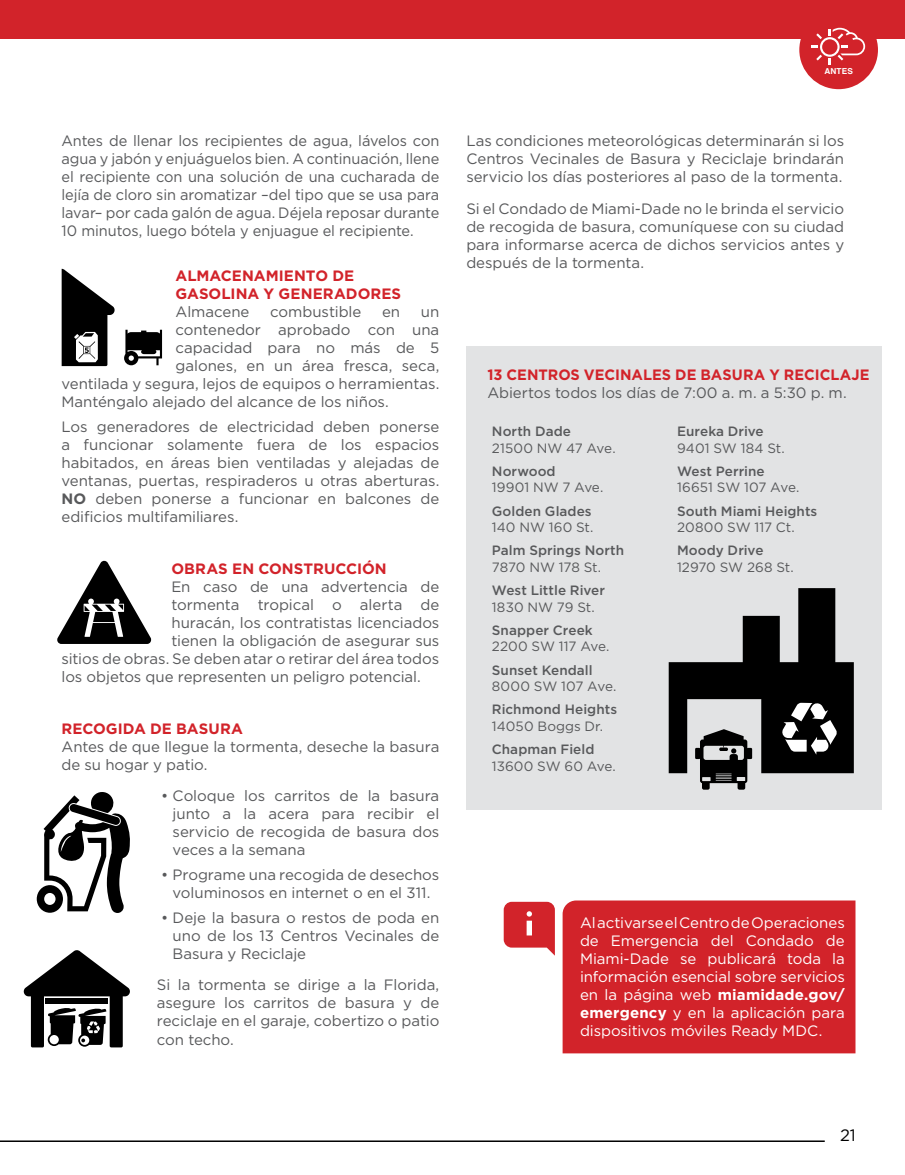
<style>
.page{position:relative;width:905px;height:1175px;background:#fff}
.page>*{position:absolute;margin:0;border:0;box-sizing:border-box;transform-origin:0 0}
.t1{font:16.5px "Gotham";color:#000}
.t2{font:15px/18px "Gotham";letter-spacing:-.005em;color:#58595b;text-align:justify}
.t3{font:15px/18px "Gotham";letter-spacing:-.01em;color:#fff;text-align:justify}
.t4{font:700 15px/18px "Gotham";letter-spacing:.005em;color:#d2232a}
.t5{font:13.5px "Gotham";color:#58595b}
.t6{font:500 13.5px "Gotham";letter-spacing:.005em;color:#58595b}
.t7{font:700 8.25px "Helvetica";letter-spacing:.015em;color:#fff}
.s1{font-weight:700}
</style>
<div class="page">
<div style="left:0;top:0;width:904px;height:39px;background:#d2232a"></div>
<hr style="left:0;top:1140px;width:824px;height:2px;background:#000">
<div style="left:799px;top:11px;width:78px;height:78px;background:#d2232a;border-radius:50%"></div>
<svg style="left:811px;top:28px;width:54px;height:37px"></svg>
<div style="left:466px;top:346px;width:415px;height:463px;background:#e2e3e4"></div>
<svg style="left:57px;top:560px;width:95px;height:84px"></svg>
<svg style="left:124px;top:330px;width:38px;height:35px"></svg>
<svg style="left:62px;top:269px;width:53px;height:97px"></svg>
<svg style="left:37px;top:792px;width:93px;height:121px"></svg>
<svg style="left:23px;top:950px;width:107px;height:97px"></svg>
<svg style="left:668px;top:588px;width:185px;height:201px"></svg>
<div style="left:562px;top:900px;width:293px;height:153px;background:#d2232a"></div>
<svg style="left:503px;top:901px;width:52px;height:54px"></svg>
<p class="t2" style="left:61px;top:132px;width:379px">Antes de llenar los recipientes de agua, lávelos con agua y jabón y enjuáguelos bien. A continuación, llene el recipiente con una solución de una cucharada de lejía de cloro sin aromatizar –del tipo que se usa para lavar– por cada galón de agua. Déjela reposar durante 10 minutos, luego bótela y enjuague el recipiente.</p>
<p class="t4" style="left:175px;top:267px;width:227px">ALMACENAMIENTO DE<br>GASOLINA Y GENERADORES</p>
<p class="t2" style="left:175px;top:303px;width:75px">Almacene</p>
<p class="t2" style="left:270px;top:303px;width:93px">combustible</p>
<p class="t2" style="left:382px;top:303px;width:20px">en</p>
<p class="t2" style="left:421px;top:303px;width:20px">un</p>
<p class="t2" style="left:175px;top:321px;width:265px">contenedor aprobado con una</p>
<p class="t2" style="left:175px;top:339px;width:265px">capacidad para no más de 5</p>
<p class="t2" style="left:175px;top:357px;width:265px">galones, en un área fresca, seca,</p>
<p class="t2" style="left:61px;top:375px;width:379px">ventilada y segura, lejos de equipos o herramientas.</p>
<p class="t2" style="left:61px;top:393px;width:329px">Manténgalo alejado del alcance de los niños.</p>
<p class="t2" style="left:61px;top:417px;width:379px">Los generadores de electricidad deben ponerse a funcionar solamente fuera de los espacios habitados, en áreas bien ventiladas y alejadas de ventanas, puertas, respiraderos u otras aberturas.<br><span class="s1">NO</span> deben ponerse a funcionar en balcones de edificios multifamiliares.</p>
<p class="t4" style="left:171px;top:559px;width:217px">OBRAS EN CONSTRUCCIÓN</p>
<p class="t2" style="left:171px;top:577px;width:269px">En caso de una advertencia de</p>
<p class="t2" style="left:171px;top:595px;width:269px">tormenta tropical o alerta de</p>
<p class="t2" style="left:171px;top:613px;width:269px">huracán, los contratistas licenciados</p>
<p class="t2" style="left:171px;top:631px;width:269px">tienen la obligación de asegurar sus</p>
<p class="t2" style="left:61px;top:649px;width:379px">sitios de obras. Se deben atar o retirar del área todos</p>
<p class="t2" style="left:61px;top:667px;width:361px">los objetos que representen un peligro potencial.</p>
<p class="t4" style="left:61px;top:719px;width:183px">RECOGIDA DE BASURA</p>
<p class="t2" style="left:61px;top:737px;width:379px">Antes de que llegue la tormenta, deseche la basura de su hogar y patio.</p>
<p class="t2" style="left:173px;top:786px;width:268px;text-indent:-11px">• Coloque los carritos de la basura junto a la acera para recibir el servicio de recogida de basura dos veces a la semana</p>
<p class="t2" style="left:161px;top:865px;width:279px;text-align:center">• Programe una recogida de desechos voluminosos en internet o en el 311.</p>
<p class="t2" style="left:173px;top:908px;width:268px;text-indent:-11px">• Deje la basura o restos de poda en uno de los 13 Centros Vecinales de Basura y Reciclaje</p>
<p class="t2" style="left:157px;top:975px;width:284px">Si la tormenta se dirige a la Florida, asegure los carritos de basura y de reciclaje en el garaje, cobertizo o patio con techo.</p>
<p class="t7" style="left:824px;top:65px;width:30px">ANTES</p>
<p class="t2" style="left:466px;top:132px;width:379px">Las condiciones meteorológicas determinarán si los Centros Vecinales de Basura y Reciclaje brindarán servicio los días posteriores al paso de la tormenta.</p>
<p class="t2" style="left:466px;top:199px;width:379px">Si el Condado de Miami-Dade no le brinda el servicio de recogida de basura, comuníquese con su ciudad para informarse acerca de dichos servicios antes y después de la tormenta.</p>
<p class="t4" style="left:487px;top:365px;width:384px">13 CENTROS VECINALES DE BASURA Y RECICLAJE</p>
<p class="t2" style="left:487px;top:383px;width:361px">Abiertos todos los días de 7:00 a. m. a 5:30 p. m.</p>
<p class="t6" style="left:492px;top:422px;width:81px">North Dade</p>
<p class="t5" style="left:492px;top:439px;width:125px">21500 NW 47 Ave.</p>
<p class="t6" style="left:492px;top:462px;width:65px">Norwood</p>
<p class="t5" style="left:492px;top:479px;width:113px">19901 NW 7 Ave.</p>
<p class="t6" style="left:492px;top:502px;width:101px">Golden Glades</p>
<p class="t5" style="left:492px;top:518px;width:103px">140 NW 160 St.</p>
<p class="t6" style="left:492px;top:542px;width:134px">Palm Springs North</p>
<p class="t5" style="left:492px;top:558px;width:111px">7870 NW 178 St.</p>
<p class="t6" style="left:492px;top:581px;width:115px">West Little River</p>
<p class="t5" style="left:492px;top:598px;width:104px">1830 NW 79 St.</p>
<p class="t6" style="left:492px;top:621px;width:102px">Snapper Creek</p>
<p class="t5" style="left:492px;top:638px;width:119px">2200 SW 117 Ave.</p>
<p class="t6" style="left:492px;top:661px;width:102px">Sunset Kendall</p>
<p class="t5" style="left:492px;top:677px;width:126px">8000 SW 107 Ave.</p>
<p class="t6" style="left:492px;top:701px;width:127px">Richmond Heights</p>
<p class="t5" style="left:492px;top:717px;width:113px">14050 Boggs Dr.</p>
<p class="t6" style="left:492px;top:740px;width:104px">Chapman Field</p>
<p class="t5" style="left:492px;top:757px;width:125px">13600 SW 60 Ave.</p>
<p class="t6" style="left:677px;top:422px;width:88px">Eureka Drive</p>
<p class="t5" style="left:677px;top:439px;width:109px">9401 SW 184 St.</p>
<p class="t6" style="left:677px;top:462px;width:89px">West Perrine</p>
<p class="t5" style="left:677px;top:479px;width:124px">16651 SW 107 Ave.</p>
<p class="t6" style="left:677px;top:502px;width:142px">South Miami Heights</p>
<p class="t5" style="left:677px;top:518px;width:119px">20800 SW 117 Ct.</p>
<p class="t6" style="left:677px;top:541px;width:88px">Moody Drive</p>
<p class="t5" style="left:677px;top:558px;width:118px">12970 SW 268 St.</p>
<p class="t3" style="left:580px;top:913px;width:266px">Al activarse el Centro de Operaciones de Emergencia del Condado de Miami-Dade se publicará toda la información esencial sobre servicios en la página web <span class="s1">miamidade.gov/ emergency</span> y en la aplicación para dispositivos móviles Ready MDC.</p>
<p class="t1" style="left:840px;top:1124px;width:17px">21</p>
</div>
